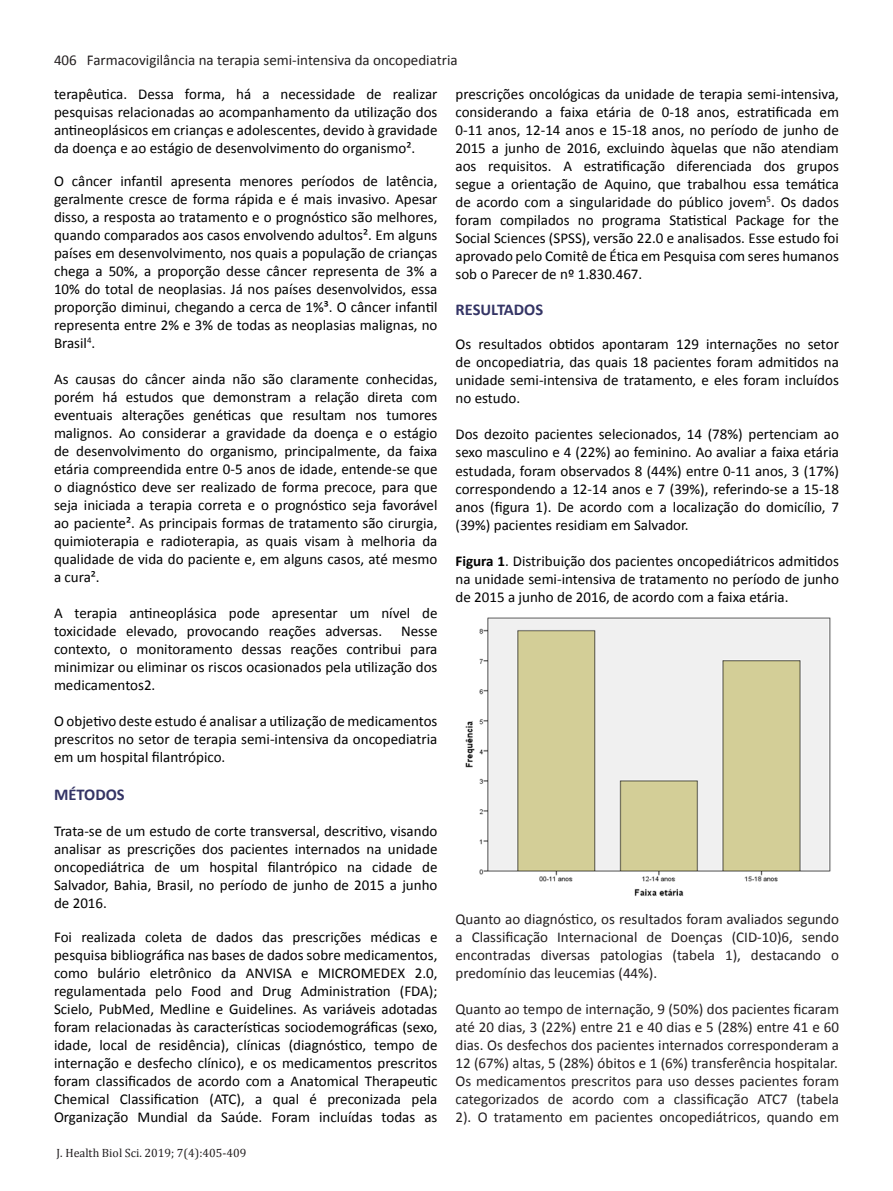
<style>
.page{position:relative;width:893px;height:1191px;background:#fff}
.page>*{position:absolute;margin:0;border:0;box-sizing:border-box;transform-origin:0 0}
.t1{font:700 16.5px "Calibri";color:#343465}
.t2{font:15px/18px "Calibri";color:#000;text-align:justify}
.t3{font:15px/18px "Calibri";color:#231f20;text-align:justify}
.t4{font:12px "Cambria";color:#231f20}
.s1{font-weight:700}
</style>
<div class="page">
<img style="left:465px;top:617px;width:366px;height:279px">
<p class="t3" style="left:54px;top:51px;width:405px">406 Farmacovigilância na terapia semi-intensiva da oncopediatria</p>
<p class="t2" style="left:54px;top:85px;width:385px">terapêutica. Dessa forma, há a necessidade de realizar pesquisas relacionadas ao acompanhamento da utilização dos antineoplásicos em crianças e adolescentes, devido à gravidade da doença e ao estágio de desenvolvimento do organismo².</p>
<p class="t2" style="left:54px;top:172px;width:385px">O câncer infantil apresenta menores períodos de latência, geralmente cresce de forma rápida e é mais invasivo. Apesar disso, a resposta ao tratamento e o prognóstico são melhores, quando comparados aos casos envolvendo adultos². Em alguns países em desenvolvimento, nos quais a população de crianças chega a 50%, a proporção desse câncer representa de 3% a 10% do total de neoplasias. Já nos países desenvolvidos, essa proporção diminui, chegando a cerca de 1%³. O câncer infantil representa entre 2% e 3% de todas as neoplasias malignas, no Brasil<sup>4</sup>.</p>
<p class="t2" style="left:54px;top:370px;width:385px">As causas do câncer ainda não são claramente conhecidas, porém há estudos que demonstram a relação direta com eventuais alterações genéticas que resultam nos tumores malignos. Ao considerar a gravidade da doença e o estágio de desenvolvimento do organismo, principalmente, da faixa etária compreendida entre 0-5 anos de idade, entende-se que o diagnóstico deve ser realizado de forma precoce, para que seja iniciada a terapia correta e o prognóstico seja favorável ao paciente². As principais formas de tratamento são cirurgia, quimioterapia e radioterapia, as quais visam à melhoria da qualidade de vida do paciente e, em alguns casos, até mesmo a cura².</p>
<p class="t2" style="left:54px;top:604px;width:385px">A terapia antineoplásica pode apresentar um nível de toxicidade elevado, provocando reações adversas.</p>
<p class="t2" style="left:54px;top:622px;width:385px;text-indent:347px">Nesse contexto, o monitoramento dessas reações contribui para minimizar ou eliminar os riscos ocasionados pela utilização dos medicamentos2.</p>
<p class="t2" style="left:54px;top:712px;width:385px">O objetivo deste estudo é analisar a utilização de medicamentos prescritos no setor de terapia semi-intensiva da oncopediatria em um hospital filantrópico.</p>
<p class="t1" style="left:54px;top:783px;width:72px">MÉTODOS</p>
<p class="t2" style="left:54px;top:821px;width:385px">Trata-se de um estudo de corte transversal, descritivo, visando analisar as prescrições dos pacientes internados na unidade oncopediátrica de um hospital filantrópico na cidade de Salvador, Bahia, Brasil, no período de junho de 2015 a junho de 2016.</p>
<p class="t2" style="left:54px;top:928px;width:385px">Foi realizada coleta de dados das prescrições médicas e pesquisa bibliográfica nas bases de dados sobre medicamentos, como bulário eletrônico da ANVISA e MICROMEDEX 2.0, regulamentada pelo Food and Drug Administration (FDA); Scielo, PubMed, Medline e Guidelines. As variáveis adotadas foram relacionadas às características sociodemográficas (sexo, idade, local de residência), clínicas (diagnóstico, tempo de internação e desfecho clínico), e os medicamentos prescritos foram classificados de acordo com a Anatomical Therapeutic Chemical Classification (ATC), a qual é preconizada pela Organização Mundial da Saúde. Foram incluídas todas as</p>
<p class="t4" style="left:57px;top:1145px;width:191px">J. Health Biol Sci. 2019; 7(4):405-409</p>
<p class="t2" style="left:455px;top:85px;width:385px">prescrições oncológicas da unidade de terapia semi-intensiva, considerando a faixa etária de 0-18 anos, estratificada em 0-11 anos, 12-14 anos e 15-18 anos, no período de junho de 2015 a junho de 2016, excluindo àquelas que não atendiam aos requisitos. A estratificação diferenciada dos grupos segue a orientação de Aquino, que trabalhou essa temática de acordo com a singularidade do público jovem<sup>5</sup>. Os dados foram compilados no programa Statistical Package for the Social Sciences (SPSS), versão 22.0 e analisados. Esse estudo foi aprovado pelo Comitê de Ética em Pesquisa com seres humanos sob o Parecer de nº 1.830.467.</p>
<p class="t1" style="left:455px;top:299px;width:89px">RESULTADOS</p>
<p class="t2" style="left:455px;top:335px;width:385px">Os resultados obtidos apontaram 129 internações no setor de oncopediatria, das quais 18 pacientes foram admitidos na unidade semi-intensiva de tratamento, e eles foram incluídos no estudo.</p>
<p class="t2" style="left:455px;top:425px;width:385px">Dos dezoito pacientes selecionados, 14 (78%) pertenciam ao sexo masculino e 4 (22%) ao feminino. Ao avaliar a faixa etária estudada, foram observados 8 (44%) entre 0-11 anos, 3 (17%) correspondendo a 12-14 anos e 7 (39%), referindo-se a 15-18 anos (figura 1). De acordo com a localização do domicílio, 7 (39%) pacientes residiam em Salvador.</p>
<p class="t2" style="left:455px;top:551px;width:385px"><span class="s1">Figura 1</span>. Distribuição dos pacientes oncopediátricos admitidos na unidade semi-intensiva de tratamento no período de junho de 2015 a junho de 2016, de acordo com a faixa etária.</p>
<p class="t3" style="left:455px;top:910px;width:385px">Quanto ao diagnóstico, os resultados foram avaliados segundo a Classificação Internacional de Doenças (CID-10)6, sendo encontradas diversas patologias (tabela 1), destacando o predomínio das leucemias (44%).</p>
<p class="t3" style="left:455px;top:1000px;width:385px">Quanto ao tempo de internação, 9 (50%) dos pacientes ficaram até 20 dias, 3 (22%) entre 21 e 40 dias e 5 (28%) entre 41 e 60 dias. Os desfechos dos pacientes internados corresponderam a 12 (67%) altas, 5 (28%) óbitos e 1 (6%) transferência hospitalar.</p>
<p class="t3" style="left:455px;top:1072px;width:385px">Os medicamentos prescritos para uso desses pacientes foram categorizados de acordo com a classificação ATC7 (tabela 2). O tratamento em pacientes oncopediátricos, quando em</p>
</div>
